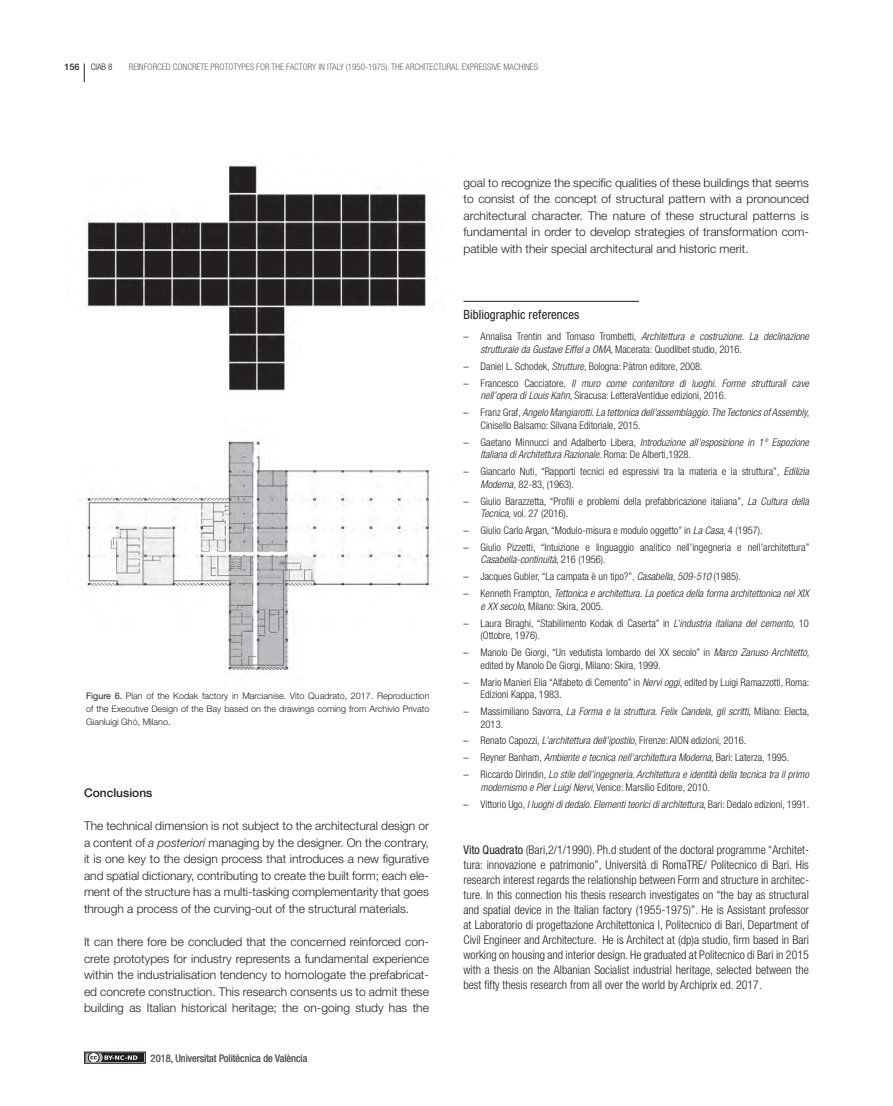
<style>
.page{position:relative;width:893px;height:1106px;background:#fff}
.page>*{position:absolute;margin:0;border:0;box-sizing:border-box;transform-origin:0 0}
.t1{font:condensed 12.75px "Helvetica Neue LT Std";letter-spacing:.005em;color:#231f20}
.t2{font:300 12px/16.5px "Helvetica Neue LT Std";color:#231f20;text-align:justify}
.t3{font:300 condensed 12px/15px "Helvetica Neue LT Std";color:#231f20;text-align:justify}
.t4{font:500 12px "Helvetica Neue LT Std";color:#231f20}
.t5{font:italic 300 condensed 10.5px/12.6px "Helvetica Neue LT Std";color:#231f20}
.t6{font:300 condensed 10.5px/12.6px "Helvetica Neue LT Std";color:#231f20}
.t7{font:condensed 10.5px "Helvetica Neue LT Std";color:#636366}
.t8{font:300 9px/12.8px "Helvetica Neue LT Std";color:#231f20;text-align:justify}
.t9{font:300 condensed 9px "Helvetica Neue LT Std";color:#636366}
.t10{font:300 condensed 9px "Helvetica Neue LT Std";color:#231f20}
.s1{font-weight:500;font-stretch:normal}
.s2{font-weight:400}
.s3{font-style:italic}
.s4{font-style:normal;font-stretch:normal}
.s5{font-style:normal}
.s6{font-stretch:normal}
</style>
<div class="page">
<svg style="left:84px;top:64px;width:1px;height:18px"></svg>
<div style="left:84px;top:1051px;width:62px;height:12px;border:1px solid #231f20"></div>
<div style="left:86px;top:1053px;width:58px;height:8px;background:#231f20"></div>
<svg style="left:86px;top:1053px;width:51px;height:8px"></svg>
<hr style="left:463px;top:301px;width:176px;height:1px;background:#231f20">
<img style="left:85px;top:165px;width:347px;height:507px">
<p class="t10" style="left:65px;top:62px;width:50px"><span class="s1">156</span> CIAB 8</p>
<p class="t9" style="left:129px;top:62px;width:411px">REINFORCED CONCRETE PROTOTYPES FOR THE FACTORY IN ITALY (1950-1975). THE ARCHITECTURAL EXPRESSIVE MACHINES</p>
<p class="t2" style="left:463px;top:174px;width:347px">goal to recognize the specific qualities of these buildings that seems to consist of the concept of structural pattern with a pronounced architectural character. The nature of these structural patterns is fundamental in order to develop strategies of transformation com&shy;patible with their special architectural and historic merit.</p>
<p class="t8" style="left:86px;top:689px;width:345px"><span class="s2">Figure 6.</span> Plan of the Kodak factory in Marcianise. Vito Quadrato, 2017. Reproduction of the Executive Design of the Bay based on the drawings coming from Archivio Privato Gianluigi Ghò, Milano.</p>
<p class="t4" style="left:84px;top:786px;width:70px">Conclusions</p>
<p class="t2" style="left:84px;top:817px;width:346px">The technical dimension is not subject to the architectural design or a content of <span class="s3">a posteriori</span> managing by the designer. On the contrary, it is one key to the design process that introduces a new figurative and spatial dictionary, contributing to create the built form; each ele&shy;ment of the structure has a multi-tasking complementarity that goes through a process of the curving-out of the structural materials.</p>
<p class="t2" style="left:84px;top:933px;width:346px">It can there fore be concluded that the concerned reinforced con&shy;crete prototypes for industry represents a fundamental experience within the industrialisation tendency to homologate the prefabricat&shy;ed concrete construction. This research consents us to admit these building as Italian historical heritage; the on-going study has the</p>
<p class="t7" style="left:151px;top:1051px;width:158px">2018, Universitat Politècnica de València</p>
<p class="t1" style="left:463px;top:307px;width:117px">Bibliographic references</p>
<p class="t5" style="left:481px;top:330px;width:330px;text-indent:-17px"><span class="s4">–</span> <span class="s5">Annalisa Trentin and Tomaso Trombetti,</span> Architettura e costruzione. La declinazione strutturale da Gustave Eiffel a OMA<span class="s5">, Macerata: Quodlibet studio, 2016.</span></p>
<p class="t6" style="left:463px;top:360px;width:241px"><span class="s6">–</span> Daniel L. Schodek, <span class="s3">Strutture</span>, Bologna: Pàtron editore, 2008.</p>
<p class="t5" style="left:481px;top:377px;width:330px;text-indent:-17px"><span class="s4">–</span> <span class="s5">Francesco Cacciatore,</span> Il muro come contenitore di luoghi. Forme strutturali cave nell’opera di Louis Kahn<span class="s5">, Siracusa: LetteraVentidue edizioni, 2016.</span></p>
<p class="t5" style="left:481px;top:406px;width:330px;text-indent:-17px"><span class="s4">–</span> <span class="s5">Franz Graf,</span> Angelo Mangiarotti<span class="s5">.</span> La tettonica dell’assemblaggio. The Tectonics of Assembly,<br><span class="s5">Cinisello Balsamo: Silvana Editoriale, 2015.</span></p>
<p class="t5" style="left:481px;top:436px;width:330px;text-indent:-17px"><span class="s4">–</span> <span class="s5">Gaetano Minnucci and Adalberto Libera,</span> Introduzione all’esposizione in 1° Espozione<br>Italiana di Architettura Razionale<span class="s5">. Roma: De Alberti,1928.</span></p>
<p class="t6" style="left:481px;top:465px;width:330px;text-indent:-17px"><span class="s6">–</span> Giancarlo Nuti, “Rapporti tecnici ed espressivi tra la materia e la struttura”, <span class="s3">Edilizia<br>Moderna,</span> 82-83, (1963).</p>
<p class="t6" style="left:481px;top:494px;width:330px;text-indent:-17px"><span class="s6">–</span> Giulio Barazzetta, “Profili e problemi della prefabbricazione italiana”, <span class="s3">La Cultura della<br>Tecnica,</span> vol. 27 (2016).</p>
<p class="t6" style="left:463px;top:524px;width:301px"><span class="s6">–</span> Giulio Carlo Argan, “Modulo-misura e modulo oggetto” in <span class="s3">La Casa</span>, 4 (1957).</p>
<p class="t6" style="left:481px;top:540px;width:330px;text-indent:-17px"><span class="s6">–</span> Giulio Pizzetti, “Intuizione e linguaggio analitico nell’ingegneria e nell’architettura”<br><span class="s3">Casabella-continuità</span>, 216 (1956).</p>
<p class="t6" style="left:463px;top:570px;width:279px"><span class="s6">–</span> Jacques Gubler, “La campata è un tipo?”, <span class="s3">Casabella, 509-510</span> (1985).</p>
<p class="t5" style="left:481px;top:587px;width:330px;text-indent:-17px"><span class="s4">–</span> <span class="s5">Kenneth Frampton,</span> Tettonica e architettura. La poetica della forma architettonica nel XIX e XX secolo<span class="s5">, Milano: Skira, 2005.</span></p>
<p class="t6" style="left:481px;top:616px;width:330px;text-indent:-17px"><span class="s6">–</span> Laura Biraghi, “Stabilimento Kodak di Caserta” in <span class="s3">L’industria italiana del cemento,</span> 10 (Ottobre, 1976).</p>
<p class="t6" style="left:481px;top:646px;width:330px;text-indent:-17px"><span class="s6">–</span> Manolo De Giorgi, “Un vedutista lombardo del XX secolo” in <span class="s3">Marco Zanuso Architetto, </span>edited by Manolo De Giorgi, Milano: Skira, 1999.</p>
<p class="t6" style="left:481px;top:675px;width:330px;text-indent:-17px"><span class="s6">–</span> Mario Manieri Elia “Alfabeto di Cemento” in <span class="s3">Nervi oggi</span>, edited by Luigi Ramazzotti, Roma:<br>Edizioni Kappa, 1983.</p>
<p class="t5" style="left:481px;top:705px;width:330px;text-indent:-17px"><span class="s4">–</span> <span class="s5">Massimiliano Savorra,</span> La Forma e la struttura. Felix Candela, gli scritti<span class="s5">, Milano: Electa,<br>2013.</span></p>
<p class="t6" style="left:463px;top:734px;width:284px"><span class="s6">–</span> Renato Capozzi, <span class="s3">L’architettura dell’ipostilo</span>, Firenze: AION edizioni, 2016.</p>
<p class="t5" style="left:463px;top:751px;width:327px"><span class="s4">–</span> <span class="s5">Reyner Banham,</span> Ambiente e tecnica nell’architettura Moderna, <span class="s5">Bari: Laterza, 1995.</span></p>
<p class="t5" style="left:481px;top:768px;width:330px;text-indent:-17px"><span class="s4">–</span> <span class="s5">Riccardo Dirindin,</span> Lo stile dell’ingegneria. Architettura e identità della tecnica tra il primo modernismo e Pier Luigi Nervi<span class="s5">, Venice: Marsilio Editore, 2010.</span></p>
<p class="t5" style="left:463px;top:798px;width:347px"><span class="s4">–</span> <span class="s5">Vittorio Ugo,</span> I luoghi di dedalo. Elementi teorici di architettura<span class="s5">, Bari: Dedalo edizioni, 1991.</span></p>
<p class="t3" style="left:463px;top:842px;width:347px"><span class="s2">Vito Quadrato</span> (Bari,2/1/1990). Ph.d student of the doctoral programme “Architet&shy;tura: innovazione e patrimonio”, Università di RomaTRE/ Politecnico di Bari. His research interest regards the relationship between Form and structure in architec&shy;ture. In this connection his thesis research investigates on “the bay as structural and spatial device in the Italian factory (1955-1975)”. He is Assistant professor at Laboratorio di progettazione Architettonica I, Politecnico di Bari, Department of Civil Engineer and Architecture. He is Architect at (dp)a studio, firm based in Bari working on housing and interior design. He graduated at Politecnico di Bari in 2015 with a thesis on the Albanian Socialist industrial heritage, selected between the best fifty thesis research from all over the world by Archiprix ed. 2017.</p>
</div>
